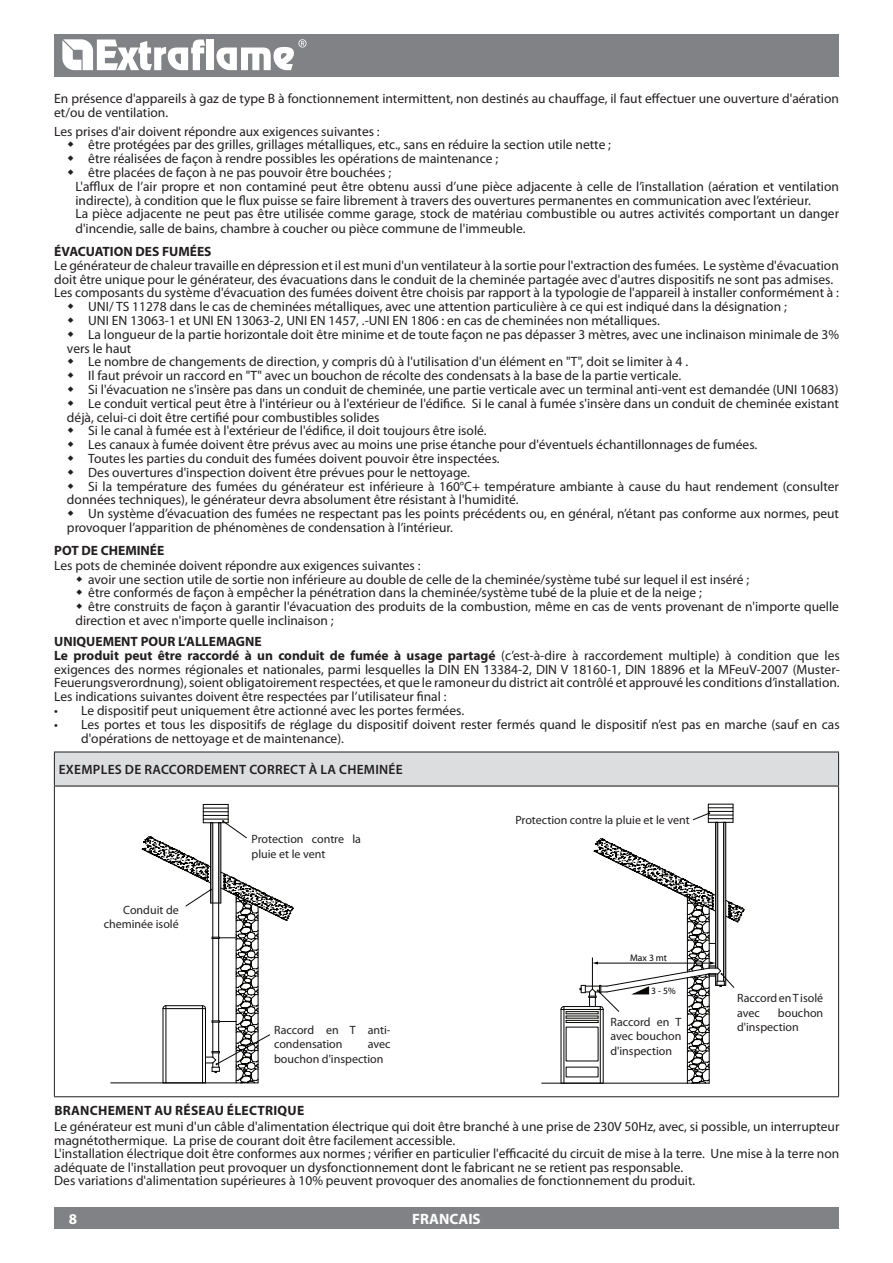
<style>
.page{position:relative;width:893px;height:1263px;background:#fff}
.page>*{position:absolute;margin:0;border:0;box-sizing:border-box;transform-origin:0 0}
.t1{font:700 15px "Myriad Pro";color:#fff}
.t2{font:13.5px/13.8px "Myriad Pro";color:#231f20}
.t3{font:700 13.5px "Myriad Pro";color:#231f20}
.t4{font:600 13.5px "Myriad Pro";letter-spacing:.02em;color:#231f20}
.t5{font:700 13.5px "Myriad Pro";letter-spacing:.02em;color:#231f20}
.t6{font:12px/14.4px "Myriad Pro";color:#231f20}
.t7{font:9.6px "Myriad Pro";color:#040503}
.s1{font-weight:700}
</style>
<div class="page">
<hr style="left:111px;top:1082px;width:125px;height:1px;background:#040503">
<svg style="left:142px;top:804px;width:151px;height:279px"></svg>
<hr style="left:561px;top:1009px;width:1px;height:74px;background:#040503">
<hr style="left:564px;top:1006px;width:36px;height:1px;background:#040503">
<hr style="left:561px;top:1009px;width:42px;height:1px;background:#040503">
<hr style="left:564px;top:1006px;width:1px;height:77px;background:#040503">
<hr style="left:542px;top:1083px;width:145px;height:1px;background:#040503">
<hr style="left:566px;top:1011px;width:32px;height:1px;background:#040503">
<hr style="left:566px;top:1013px;width:32px;height:1px;background:#040503">
<hr style="left:566px;top:1016px;width:32px;height:1px;background:#040503">
<hr style="left:566px;top:1018px;width:32px;height:1px;background:#040503">
<hr style="left:566px;top:1020px;width:32px;height:1px;background:#040503">
<svg style="left:561px;top:1006px;width:6px;height:16px"></svg>
<hr style="left:566px;top:1022px;width:32px;height:1px;background:#040503">
<svg style="left:580px;top:804px;width:164px;height:280px"></svg>
<div style="left:54px;top:34px;width:785px;height:43px;background:#808285"></div>
<div style="left:54px;top:1208px;width:785px;height:21px;background:#808285"></div>
<svg style="left:62px;top:39px;width:143px;height:31px"></svg>
<div style="left:207px;top:40px;width:7px;height:30px;background:#fff"></div>
<svg style="left:216px;top:39px;width:90px;height:31px"></svg>
<div style="left:54px;top:752px;width:785px;height:34px;background:#dcdddf"></div>
<hr style="left:54px;top:752px;width:785px;height:1px;background:#231f20">
<hr style="left:54px;top:752px;width:1px;height:34px;background:#231f20">
<hr style="left:838px;top:752px;width:1px;height:34px;background:#231f20">
<hr style="left:54px;top:786px;width:785px;height:1px;background:#231f20">
<hr style="left:54px;top:786px;width:1px;height:310px;background:#231f20">
<hr style="left:838px;top:786px;width:1px;height:310px;background:#231f20">
<hr style="left:54px;top:1096px;width:785px;height:1px;background:#231f20">
<p class="t2" style="left:54px;top:91px;width:786px;line-height:14.2px">En présence d'appareils à gaz de type B à fonctionnement intermittent, non destinés au chauffage, il faut effectuer une ouverture d'aération et/ou de ventilation.</p>
<p class="t2" style="left:54px;top:124px;width:327px">Les prises d'air doivent répondre aux exigences suivantes :</p>
<p class="t2" style="left:88px;top:138px;width:524px">être protégées par des grilles, grillages métalliques, etc., sans en réduire la section utile nette ;</p>
<p class="t2" style="left:88px;top:152px;width:411px">être réalisées de façon à rendre possibles les opérations de maintenance ;</p>
<p class="t2" style="left:88px;top:165px;width:304px">être placées de façon à ne pas pouvoir être bouchées ;</p>
<p class="t2" style="left:75px;top:179px;width:765px">L'afflux de l’air propre et non contaminé peut être obtenu aussi d’une pièce adjacente à celle de l’installation (aération et ventilation</p>
<p class="t2" style="left:75px;top:193px;width:737px">indirecte), à condition que le flux puisse se faire librement à travers des ouvertures permanentes en communication avec l’extérieur.</p>
<p class="t2" style="left:75px;top:207px;width:765px">La pièce adjacente ne peut pas être utilisée comme garage, stock de matériau combustible ou autres activités comportant un danger</p>
<p class="t2" style="left:75px;top:221px;width:451px">d'incendie, salle de bains, chambre à coucher ou pièce commune de l'immeuble.</p>
<p class="t3" style="left:54px;top:243px;width:151px">ÉVACUATION DES FUMÉES</p>
<p class="t2" style="left:54px;top:258px;width:786px">Le générateur de chaleur travaille en dépression et il est muni d'un ventilateur à la sortie pour l'extraction des fumées. Le système d'évacuation</p>
<p class="t2" style="left:54px;top:272px;width:780px">doit être unique pour le générateur, des évacuations dans le conduit de la cheminée partagée avec d'autres dispositifs ne sont pas admises.</p>
<p class="t2" style="left:54px;top:286px;width:786px">Les composants du système d'évacuation des fumées doivent être choisis par rapport à la typologie de l'appareil à installer conformément à :</p>
<p class="t2" style="left:88px;top:300px;width:700px">UNI/ TS 11278 dans le cas de cheminées métalliques, avec une attention particulière à ce qui est indiqué dans la désignation ;</p>
<p class="t2" style="left:88px;top:313px;width:573px">UNI EN 13063-1 et UNI EN 13063-2, UNI EN 1457, .-UNI EN 1806 : en cas de cheminées non métalliques.</p>
<p class="t2" style="left:88px;top:327px;width:752px">La longueur de la partie horizontale doit être minime et de toute façon ne pas dépasser 3 mètres, avec une inclinaison minimale de 3%</p>
<p class="t2" style="left:67px;top:341px;width:66px">vers le haut</p>
<p class="t2" style="left:88px;top:355px;width:601px">Le nombre de changements de direction, y compris dû à l'utilisation d'un élément en "T", doit se limiter à 4 .</p>
<p class="t2" style="left:88px;top:369px;width:594px">Il faut prévoir un raccord en "T" avec un bouchon de récolte des condensats à la base de la partie verticale.</p>
<p class="t2" style="left:88px;top:382px;width:752px">Si l'évacuation ne s'insère pas dans un conduit de cheminée, une partie verticale avec un terminal anti-vent est demandée (UNI 10683)</p>
<p class="t2" style="left:88px;top:396px;width:752px">Le conduit vertical peut être à l'intérieur ou à l'extérieur de l'édifice. Si le canal à fumée s'insère dans un conduit de cheminée existant</p>
<p class="t2" style="left:67px;top:410px;width:314px">déjà, celui-ci doit être certifié pour combustibles solides</p>
<p class="t2" style="left:88px;top:424px;width:400px">Si le canal à fumée est à l'extérieur de l'édifice, il doit toujours être isolé.</p>
<p class="t2" style="left:88px;top:438px;width:671px">Les canaux à fumée doivent être prévus avec au moins une prise étanche pour d'éventuels échantillonnages de fumées.</p>
<p class="t2" style="left:88px;top:451px;width:413px">Toutes les parties du conduit des fumées doivent pouvoir être inspectées.</p>
<p class="t2" style="left:88px;top:465px;width:383px">Des ouvertures d'inspection doivent être prévues pour le nettoyage.</p>
<p class="t2" style="left:88px;top:479px;width:752px">Si la température des fumées du générateur est inférieure à 160°C+ température ambiante à cause du haut rendement (consulter</p>
<p class="t2" style="left:67px;top:493px;width:453px">données techniques), le générateur devra absolument être résistant à l'humidité.</p>
<p class="t2" style="left:88px;top:507px;width:752px">Un système d’évacuation des fumées ne respectant pas les points précédents ou, en général, n’étant pas conforme aux normes, peut</p>
<p class="t2" style="left:67px;top:520px;width:388px">provoquer l’apparition de phénomènes de condensation à l’intérieur.</p>
<p class="t3" style="left:54px;top:542px;width:110px">POT DE CHEMINÉE</p>
<p class="t2" style="left:54px;top:558px;width:368px">Les pots de cheminée doivent répondre aux exigences suivantes :</p>
<p class="t2" style="left:88px;top:572px;width:663px">avoir une section utile de sortie non inférieure au double de celle de la cheminée/système tubé sur lequel il est inséré ;</p>
<p class="t2" style="left:88px;top:586px;width:615px">être conformés de façon à empêcher la pénétration dans la cheminée/système tubé de la pluie et de la neige ;</p>
<p class="t2" style="left:88px;top:599px;width:752px">être construits de façon à garantir l'évacuation des produits de la combustion, même en cas de vents provenant de n'importe quelle</p>
<p class="t2" style="left:75px;top:614px;width:260px">direction et avec n'importe quelle inclinaison ;</p>
<p class="t3" style="left:54px;top:633px;width:69px">UNIQUEMENT</p>
<p class="t3" style="left:141px;top:633px;width:54px">POUR L’ALLE</p>
<p class="t2" style="left:54px;top:634px;width:787px;text-indent:162px"><span class="s1">MAGNE<br>Le produit peut être raccordé à un conduit de fumée à usage partagé</span> (c’est-à-dire à raccordement multiple) à condition que les exigences des normes régionales et nationales, parmi lesquelles la DIN EN 13384-2, DIN V 18160-1, DIN 18896 et la MFeuV-2007 (Muster-Feuerungsverordnung), soient obligatoirement respectées, et que le ramoneur du district ait contrôlé et approuvé les conditions d’installation.<br>Les indications suivantes doivent être respectées par l’utilisateur final :</p>
<p class="t2" style="left:54px;top:703px;width:411px">• Le dispositif peut uniquement être actionné avec les portes fermées.</p>
<p class="t2" style="left:81px;top:717px;width:760px;text-indent:-27px">• Les portes et tous les dispositifs de réglage du dispositif doivent rester fermés quand le dispositif n’est pas en marche (sauf en cas d'opérations de nettoyage et de maintenance).</p>
<p class="t4" style="left:59px;top:761px;width:344px">EXEMPLES DE RACCORDEMENT CORRECT À LA CHEMINÉE</p>
<p class="t6" style="left:104px;top:902px;width:77px;text-align:right">Conduit de cheminée isolé</p>
<p class="t6" style="left:252px;top:832px;width:111px">Protection contre la pluie et le vent</p>
<p class="t6" style="left:274px;top:1022px;width:118px">Raccord en T anti&shy;condensation</p>
<p class="t6" style="left:274px;top:1037px;width:118px;text-indent:94px">avec bouchon d'inspection</p>
<p class="t6" style="left:515px;top:812px;width:176px">Protection contre la pluie et le vent</p>
<p class="t7" style="left:630px;top:952px;width:38px">Max 3 mt</p>
<p class="t7" style="left:651px;top:985px;width:26px">3 - 5%</p>
<p class="t6" style="left:610px;top:1014px;width:72px;text-align:justify">Raccord en T avec bouchon d'inspection</p>
<p class="t6" style="left:737px;top:991px;width:88px">Raccord en T isolé avec</p>
<p class="t6" style="left:737px;top:1005px;width:88px;text-indent:41px">bouchon d'inspection</p>
<p class="t3" style="left:54px;top:1102px;width:18px">BRAN</p>
<p class="t3" style="left:90px;top:1102px;width:46px">CHEMENT</p>
<p class="t5" style="left:154px;top:1102px;width:151px">au réseau Électrique</p>
<p class="t2" style="left:54px;top:1120px;width:787px">Le générateur est muni d'un câble d'alimentation électrique qui doit être branché à une prise de 230V 50Hz, avec, si possible, un interrupteur magnétothermique. La prise de courant doit être facilement accessible.<br>L'installation électrique doit être conformes aux normes ; vérifier en particulier l'efficacité du circuit de mise à la terre. Une mise à la terre non adéquate de l'installation peut provoquer un dysfonctionnement dont le fabricant ne se retient pas responsable.<br>Des variations d'alimentation supérieures à 10% peuvent provoquer des anomalies de fonctionnement du produit.</p>
<p class="t1" style="left:69px;top:1209px;width:10px">8</p>
<p class="t1" style="left:412px;top:1209px;width:70px">FRANCAIS</p>
</div>
